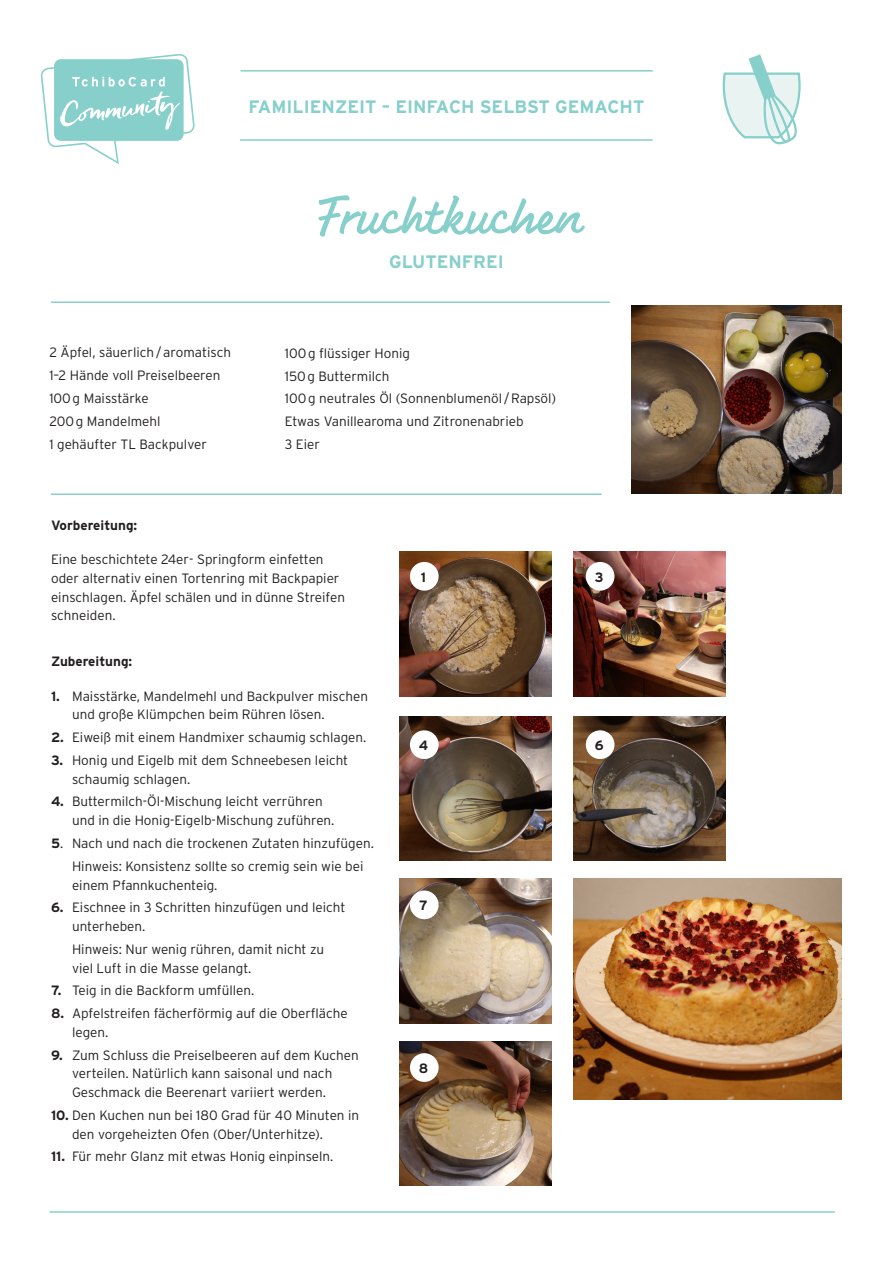
<style>
.page{position:relative;width:893px;height:1263px;background:#fff}
.page>*{position:absolute;margin:0;border:0;box-sizing:border-box;transform-origin:0 0}
.t1{font:italic 52.5px "Tchibo Pen";color:#86cfca}
.t2{font:700 18px "Interstate WGL";color:#86cfca}
.t3{font:300 13.5px/18.6px "Interstate WGL";color:#231f20}
.t4{font:700 13.5px "Interstate WGL";color:#231f20}
.s1{font-weight:700}
</style>
<div class="page">
<img style="left:399px;top:552px;width:153px;height:144px">
<img style="left:573px;top:552px;width:153px;height:144px">
<svg style="left:41px;top:54px;width:154px;height:110px"></svg>
<hr style="left:51px;top:493px;width:551px;height:2px;background:#86cfca">
<hr style="left:51px;top:301px;width:559px;height:2px;background:#86cfca">
<hr style="left:241px;top:70px;width:412px;height:2px;background:#86cfca">
<hr style="left:240px;top:139px;width:413px;height:2px;background:#86cfca">
<svg style="left:722px;top:54px;width:79px;height:91px"></svg>
<img style="left:631px;top:305px;width:211px;height:188px">
<img style="left:399px;top:716px;width:153px;height:144px">
<img style="left:573px;top:716px;width:153px;height:144px">
<img style="left:399px;top:879px;width:153px;height:144px">
<img style="left:573px;top:879px;width:269px;height:221px">
<div style="left:410px;top:562px;width:29px;height:29px;background:#fff;border-radius:50%"></div>
<div style="left:586px;top:562px;width:28px;height:29px;background:#fff;border-radius:50%"></div>
<div style="left:410px;top:730px;width:29px;height:29px;background:#fff;border-radius:50%"></div>
<div style="left:586px;top:730px;width:28px;height:29px;background:#fff;border-radius:50%"></div>
<div style="left:410px;top:890px;width:29px;height:29px;background:#fff;border-radius:50%"></div>
<hr style="left:49px;top:1211px;width:786px;height:2px;background:#86cfca">
<img style="left:399px;top:1041px;width:153px;height:145px">
<div style="left:410px;top:1053px;width:29px;height:29px;background:#fff;border-radius:50%"></div>
<p class="t2" style="left:249px;top:94px;width:397px">FAMILIENZEIT – EINFACH SELBST GEMACHT</p>
<p class="t1" style="left:312px;top:184px;width:270px">Fruchtkuchen</p>
<p class="t3" style="left:49px;top:342px;width:183px">2 Äpfel, säuerlich/aromatisch</p>
<p class="t3" style="left:49px;top:365px;width:172px">1–2 Hände voll Preiselbeeren</p>
<p class="t3" style="left:49px;top:388px;width:101px">100g Maisstärke</p>
<p class="t3" style="left:49px;top:411px;width:113px">200g Mandelmehl</p>
<p class="t3" style="left:49px;top:434px;width:159px">1 gehäufter TL Backpulver</p>
<p class="t2" style="left:389px;top:248px;width:116px">GLUTENFREI</p>
<p class="t3" style="left:285px;top:343px;width:127px">100g flüssiger Honig</p>
<p class="t3" style="left:285px;top:366px;width:106px">150g Buttermilch</p>
<p class="t3" style="left:285px;top:388px;width:273px">100g neutrales Öl (Sonnenblumenöl /Rapsöl)</p>
<p class="t3" style="left:285px;top:411px;width:240px">Etwas Vanillearoma und Zitronenabrieb</p>
<p class="t3" style="left:285px;top:434px;width:37px">3 Eier</p>
<p class="t4" style="left:51px;top:515px;width:88px">Vorbereitung:</p>
<p class="t3" style="left:51px;top:549px;width:295px">Eine beschichtete 24er- Springform einfetten oder alternativ einen Tortenring mit Backpapier einschlagen. Äpfel schälen und in dünne Streifen schneiden.</p>
<p class="t4" style="left:51px;top:651px;width:83px">Zubereitung:</p>
<p class="t3" style="left:72px;top:686px;width:297px;text-indent:-21px"><span class="s1">1.</span> Maisstärke, Mandelmehl und Backpulver mischen und große Klümpchen beim Rühren lösen.</p>
<p class="t3" style="left:51px;top:727px;width:317px"><span class="s1">2.</span> Eiweiß mit einem Handmixer schaumig schlagen.</p>
<p class="t3" style="left:72px;top:750px;width:278px;text-indent:-21px"><span class="s1">3.</span> Honig und Eigelb mit dem Schneebesen leicht schaumig schlagen.</p>
<p class="t3" style="left:72px;top:791px;width:264px;text-indent:-21px"><span class="s1">4.</span> Buttermilch-Öl-Mischung leicht verrühren und in die Honig-Eigelb-Mischung zuführen.</p>
<p class="t3" style="left:51px;top:833px;width:324px"><span class="s1">5</span>. Nach und nach die trockenen Zutaten hinzufügen.</p>
<p class="t3" style="left:72px;top:856px;width:293px">Hinweis: Konsistenz sollte so cremig sein wie bei einem Pfannkuchenteig.</p>
<p class="t3" style="left:72px;top:897px;width:275px;text-indent:-21px"><span class="s1">6.</span> Eischnee in 3 Schritten hinzufügen und leicht unterheben.</p>
<p class="t3" style="left:72px;top:939px;width:254px">Hinweis: Nur wenig rühren, damit nicht zu viel Luft in die Masse gelangt.</p>
<p class="t3" style="left:51px;top:980px;width:205px"><span class="s1">7.</span> Teig in die Backform umfüllen.</p>
<p class="t3" style="left:72px;top:1003px;width:277px;text-indent:-21px"><span class="s1">8.</span> Apfelstreifen fächerförmig auf die Oberfläche legen.</p>
<p class="t3" style="left:72px;top:1045px;width:288px;text-indent:-21px"><span class="s1">9.</span> Zum Schluss die Preiselbeeren auf dem Kuchen verteilen. Natürlich kann saisonal und nach<br>Geschmack die Beerenart variiert werden.</p>
<p class="t3" style="left:72px;top:1105px;width:289px;text-indent:-21px"><span class="s1">10.</span> Den Kuchen nun bei 180 Grad für 40 Minuten in den vorgeheizten Ofen (Ober/Unterhitze).</p>
<p class="t3" style="left:51px;top:1146px;width:284px"><span class="s1">11.</span> Für mehr Glanz mit etwas Honig einpinseln.</p>
<p class="t4" style="left:421px;top:567px;width:7px">1</p>
<p class="t4" style="left:595px;top:567px;width:10px">3</p>
<p class="t4" style="left:419px;top:735px;width:11px">4</p>
<p class="t4" style="left:595px;top:735px;width:10px">6</p>
<p class="t4" style="left:419px;top:896px;width:10px">7</p>
<p class="t4" style="left:419px;top:1058px;width:11px">8</p>
</div>
